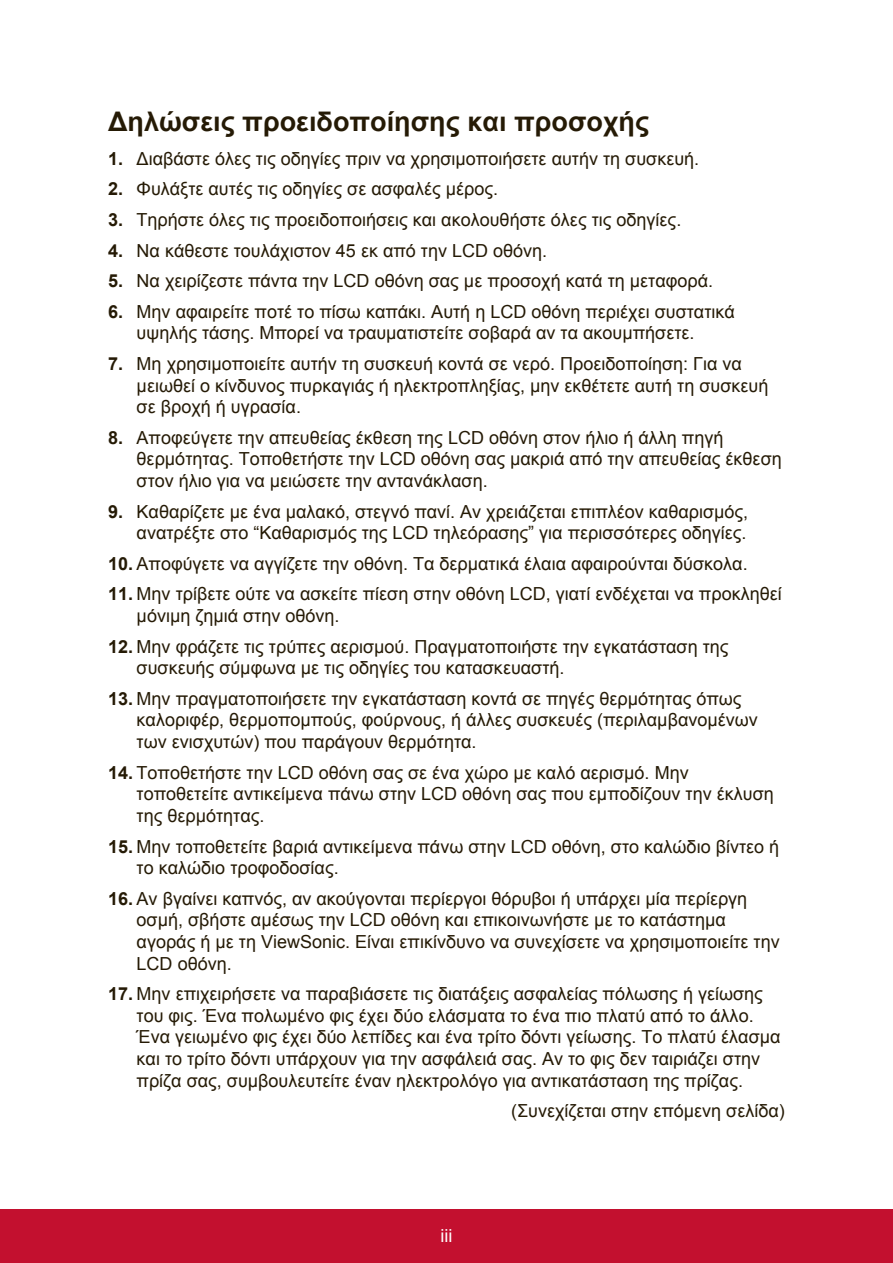
<style>
.page{position:relative;width:893px;height:1263px;background:#fff}
.page>*{position:absolute;margin:0;border:0;box-sizing:border-box;transform-origin:0 0}
.t1{font:700 27px "Arial";color:#251a05}
.t2{font:18px/21.6px "Arial";color:#251a05}
.t3{font:18px "Arial";color:#fff}
.s1{font-weight:700}
</style>
<div class="page">
<div style="left:0;top:1210px;width:892px;height:53px;background:#c3102f"></div>
<h1 class="t1" style="left:108px;top:104px;width:542px">Δηλώσεις προειδοποίησης και προσοχής</h1>
<p class="t2" style="left:108px;top:148px;width:592px"><span class="s1">1.</span> Διαβάστε όλες τις οδηγίες πριν να χρησιμοποιήσετε αυτήν τη συσκευή.</p>
<p class="t2" style="left:108px;top:178px;width:391px"><span class="s1">2.</span> Φυλάξτε αυτές τις οδηγίες σε ασφαλές μέρος.</p>
<p class="t2" style="left:108px;top:209px;width:574px"><span class="s1">3.</span> Τηρήστε όλες τις προειδοποιήσεις και ακολουθήστε όλες τις οδηγίες.</p>
<p class="t2" style="left:108px;top:239px;width:440px"><span class="s1">4.</span> Να κάθεστε τουλάχιστον 45 εκ από την LCD οθόνη.</p>
<p class="t2" style="left:108px;top:270px;width:606px"><span class="s1">5.</span> Να χειρίζεστε πάντα την LCD οθόνη σας με προσοχή κατά τη μεταφορά.</p>
<p class="t2" style="left:136px;top:301px;width:599px;text-indent:-28px"><span class="s1">6.</span> Μην αφαιρείτε ποτέ το πίσω καπάκι. Αυτή η LCD οθόνη περιέχει συστατικά υψηλής τάσης. Μπορεί να τραυματιστείτε σοβαρά αν τα ακουμπήσετε.</p>
<p class="t2" style="left:136px;top:353px;width:633px;text-indent:-28px"><span class="s1">7.</span> Μη χρησιμοποιείτε αυτήν τη συσκευή κοντά σε νερό. Προειδοποίηση: Για να μειωθεί ο κίνδυνος πυρκαγιάς ή ηλεκτροπληξίας, μην εκθέτετε αυτή τη συσκευή σε βροχή ή υγρασία.</p>
<p class="t2" style="left:136px;top:427px;width:646px;text-indent:-28px"><span class="s1">8.</span> Αποφεύγετε την απευθείας έκθεση της LCD οθόνη στον ήλιο ή άλλη πηγή θερμότητας. Τοποθετήστε την LCD οθόνη σας μακριά από την απευθείας έκθεση στον ήλιο για να μειώσετε την αντανάκλαση.</p>
<p class="t2" style="left:108px;top:500px;width:641px;text-align:right"><span class="s1">9.</span> Καθαρίζετε με ένα μαλακό, στεγνό πανί. Αν χρειάζεται επιπλέον καθαρισμός, ανατρέξτε στο “Καθαρισμός της LCD τηλεόρασης” για περισσότερες οδηγίες.</p>
<p class="t2" style="left:108px;top:553px;width:640px"><span class="s1">10.</span> Αποφύγετε να αγγίζετε την οθόνη. Τα δερματικά έλαια αφαιρούνται δύσκολα.</p>
<p class="t2" style="left:136px;top:583px;width:646px;text-indent:-28px"><span class="s1">11.</span> Μην τρίβετε ούτε να ασκείτε πίεση στην οθόνη LCD, γιατί ενδέχεται να προκληθεί μόνιμη ζημιά στην οθόνη.</p>
<p class="t2" style="left:136px;top:635px;width:593px;text-indent:-28px"><span class="s1">12.</span> Μην φράζετε τις τρύπες αερισμού. Πραγματοποιήστε την εγκατάσταση της συσκευής σύμφωνα με τις οδηγίες του κατασκευαστή.</p>
<p class="t2" style="left:136px;top:688px;width:622px;text-indent:-28px"><span class="s1">13.</span> Μην πραγματοποιήσετε την εγκατάσταση κοντά σε πηγές θερμότητας όπως καλοριφέρ, θερμοπομπούς, φούρνους, ή άλλες συσκευές (περιλαμβανομένων των ενισχυτών) που παράγουν θερμότητα.</p>
<p class="t2" style="left:136px;top:761px;width:638px;text-indent:-28px"><span class="s1">14.</span> Τοποθετήστε την LCD οθόνη σας σε ένα χώρο με καλό αερισμό. Μην τοποθετείτε αντικείμενα πάνω στην LCD οθόνη σας που εμποδίζουν την έκλυση της θερμότητας.</p>
<p class="t2" style="left:136px;top:835px;width:643px;text-indent:-28px"><span class="s1">15.</span> Μην τοποθετείτε βαριά αντικείμενα πάνω στην LCD οθόνη, στο καλώδιο βίντεο ή το καλώδιο τροφοδοσίας.</p>
<p class="t2" style="left:136px;top:887px;width:644px;text-indent:-28px"><span class="s1">16.</span> Αν βγαίνει καπνός, αν ακούγονται περίεργοι θόρυβοι ή υπάρχει μία περίεργη οσμή, σβήστε αμέσως την LCD οθόνη και επικοινωνήστε με το κατάστημα αγοράς ή με τη ViewSonic. Είναι επικίνδυνο να συνεχίσετε να χρησιμοποιείτε την LCD οθόνη.</p>
<p class="t2" style="left:136px;top:983px;width:645px;text-indent:-28px"><span class="s1">17.</span> Μην επιχειρήσετε να παραβιάσετε τις διατάξεις ασφαλείας πόλωσης ή γείωσης του φις. Ένα πολωμένο φις έχει δύο ελάσματα το ένα πιο πλατύ από το άλλο.<br>Ένα γειωμένο φις έχει δύο λεπίδες και ένα τρίτο δόντι γείωσης. Το πλατύ έλασμα και το τρίτο δόντι υπάρχουν για την ασφάλειά σας. Αν το φις δεν ταιριάζει στην πρίζα σας, συμβουλευτείτε έναν ηλεκτρολόγο για αντικατάσταση της πρίζας.</p>
<p class="t2" style="left:511px;top:1100px;width:275px">(Συνεχίζεται στην επόμενη σελίδα)</p>
<p class="t3" style="left:440px;top:1223px;width:13px">iii</p>
</div>
